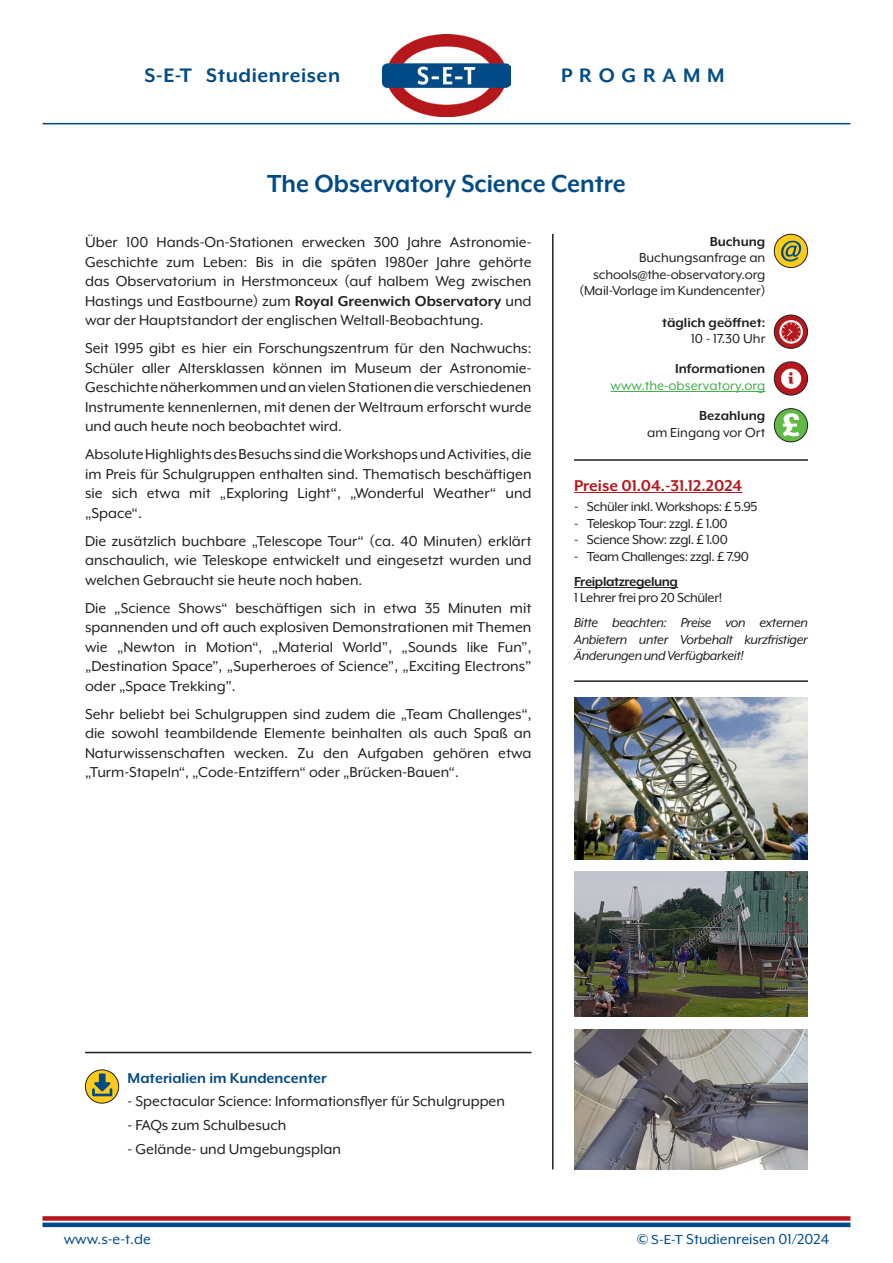
<style>
.page{position:relative;width:893px;height:1263px;background:#fff}
.page>*{position:absolute;margin:0;border:0;box-sizing:border-box;transform-origin:0 0}
.t1{font:700 28.35px "Mr Eaves XL Mod OT";color:#004b87;scale:.95 1}
.t2{font:700 22.5px "Mr Eaves XL Mod OT";letter-spacing:.025em;color:#004b87}
.t3{font:700 18px "Mr Eaves XL Mod OT";color:#b6171c}
.t4{font:16.5px/19.5px "Mr Eaves XL Mod OT";color:#231f20;text-align:justify}
.t5{font:16.5px "Mr Eaves XL Mod OT";color:#004b87}
.t6{font:700 16.5px "Mr Eaves XL Mod OT";color:#004b87}
.t7{font:15px/16.5px "Mr Eaves XL Mod OT";letter-spacing:-.025em;color:#231f20;text-align:right}
.t8{font:italic 15px/16.5px "Mr Eaves XL Mod OT";letter-spacing:-.025em;color:#231f20;text-align:justify}
.t9{font:700 15px "Mr Eaves XL Mod OT";color:#231f20}
.t10{font:15px "Mr Eaves XL Mod OT";color:#40ae49}
.t11{font:700 15px "Mr Eaves XL Mod OT";letter-spacing:-.025em;color:#231f20}
.t12{font:15px "Mr Eaves XL Mod OT";color:#231f20}
.s1{font-weight:700}
.s2{font-size:14.85px}
</style>
<div class="page">
<hr style="left:552px;top:234px;width:2px;height:935px;background:#231f20">
<img style="left:383px;top:34px;width:127px;height:82px">
<hr style="left:43px;top:123px;width:807px;height:1px;background:#004b87">
<div style="left:43px;top:1216px;width:807px;height:5px;background:#b6171c"></div>
<div style="left:43px;top:1222px;width:807px;height:5px;background:#004b87"></div>
<svg style="left:85px;top:1070px;width:34px;height:33px"></svg>
<svg style="left:92px;top:1073px;width:20px;height:23px"></svg>
<div style="left:85px;top:1069px;width:34px;height:34px;border:1px solid #231f20;border-radius:50%"></div>
<hr style="left:85px;top:1052px;width:446px;height:1px;background:#231f20">
<div style="left:774px;top:362px;width:33px;height:33px;background:#b6171c;border-radius:17px"></div>
<svg style="left:781px;top:369px;width:20px;height:20px"></svg>
<div style="left:774px;top:361px;width:34px;height:34px;border:1px solid #231f20;border-radius:50%"></div>
<hr style="left:611px;top:391px;width:154px;height:1px;background:#40ae49">
<img style="left:574px;top:697px;width:234px;height:162px">
<img style="left:574px;top:1029px;width:234px;height:140px">
<hr style="left:574px;top:680px;width:234px;height:2px;background:#231f20">
<img style="left:574px;top:872px;width:234px;height:144px">
<svg style="left:774px;top:315px;width:33px;height:33px"></svg>
<svg style="left:779px;top:320px;width:24px;height:24px"></svg>
<div style="left:774px;top:315px;width:34px;height:34px;border:1px solid #231f20;border-radius:50%"></div>
<hr style="left:574px;top:459px;width:234px;height:2px;background:#231f20">
<div style="left:774px;top:409px;width:33px;height:33px;background:#60bb46;border-radius:17px"></div>
<svg style="left:783px;top:413px;width:16px;height:23px"></svg>
<div style="left:774px;top:408px;width:34px;height:34px;border:1px solid #231f20;border-radius:50%"></div>
<div style="left:774px;top:234px;width:33px;height:33px;background:#fecb1b;border-radius:17px"></div>
<svg style="left:781px;top:241px;width:20px;height:21px"></svg>
<div style="left:774px;top:234px;width:34px;height:34px;border:1px solid #231f20;border-radius:50%"></div>
<hr style="left:574px;top:492px;width:168px;height:1px;background:#b6171c">
<hr style="left:574px;top:587px;width:104px;height:1px;background:#231f20">
<h2 class="t2" style="left:145px;top:63px;width:197px">S-E-T Studienreisen</h2>
<h2 class="t2" style="left:561px;top:63px;width:165px">P R O G R A M M</h2>
<p class="t1" style="left:267px;top:167px;width:379px">The Observatory Science Centre</p>
<p class="t4" style="left:85px;top:232px;width:448px">Über 100 Hands-On-Stationen erwecken 300 Jahre Astronomie-Geschichte zum Leben: Bis in die späten 1980er Jahre gehörte das Observatorium in Herstmonceux (auf halbem Weg zwischen Hastings und Eastbourne) zum <span class="s1">Royal Greenwich Observatory</span> und war der Hauptstandort der englischen Weltall-Beobachtung.</p>
<p class="t4" style="left:85px;top:338px;width:448px">Seit 1995 gibt es hier ein Forschungszentrum für den Nachwuchs:<br>Schüler aller Altersklassen können im Museum der Astronomie-Geschichte näherkommen und an vielen Stationen die verschiedenen Instrumente kennenlernen, mit denen der Weltraum erforscht wurde und auch heute noch beobachtet wird.</p>
<p class="t4" style="left:85px;top:444px;width:448px">Absolute Highlights des Besuchs sind die Workshops und Activities, die im Preis für Schulgruppen enthalten sind. Thematisch beschäftigen sie sich etwa mit „Exploring Light“, „Wonderful Weather“ und „Space“.</p>
<p class="t4" style="left:85px;top:531px;width:448px">Die zusätzlich buchbare „Telescope Tour“ (ca. 40 Minuten) erklärt anschaulich, wie Teleskope entwickelt und eingesetzt wurden und welchen Gebraucht sie heute noch haben.</p>
<p class="t4" style="left:85px;top:598px;width:448px">Die „Science Shows“ beschäftigen sich in etwa 35 Minuten mit spannenden und oft auch explosiven Demonstrationen mit Themen wie „Newton in Motion“, „Material World”, „Sounds like Fun”, „Destination Space”, „Superheroes of Science”, „Exciting Electrons” oder „Space Trekking”.</p>
<p class="t4" style="left:85px;top:704px;width:448px">Sehr beliebt bei Schulgruppen sind zudem die „Team Challenges“, die sowohl teambildende Elemente beinhalten als auch Spaß an Naturwissenschaften wecken. Zu den Aufgaben gehören etwa „Turm-Stapeln“, „Code-Entziffern“ oder „Brücken-Bauen“.</p>
<p class="t9" style="left:710px;top:233px;width:57px">Buchung</p>
<p class="t7" style="left:593px;top:250px;width:174px">Buchungsanfrage an schools@the-observatory.org</p>
<p class="t7" style="left:579px;top:283px;width:187px">(Mail-Vorlage im Kundencenter)</p>
<p class="t9" style="left:662px;top:314px;width:105px">täglich geöffnet:</p>
<p class="t7" style="left:691px;top:330px;width:76px">10 - 17.30 Uhr</p>
<p class="t9" style="left:675px;top:361px;width:92px">Informationen</p>
<p class="t10" style="left:611px;top:377px;width:156px">www.the-observatory.org</p>
<p class="t9" style="left:699px;top:407px;width:68px">Bezahlung</p>
<p class="t12" style="left:647px;top:424px;width:120px">am Eingang vor Ort</p>
<p class="t3" style="left:574px;top:475px;width:170px">Preise 01.04.-31.12.2024</p>
<p class="t7" style="left:574px;top:499px;width:185px">- Schüler inkl. Workshops: £ 5.95</p>
<p class="t7" style="left:574px;top:515px;width:155px">- Teleskop Tour: zzgl. £ 1.00</p>
<p class="t7" style="left:574px;top:532px;width:155px">- Science Show: zzgl. £ 1.00</p>
<p class="t7" style="left:574px;top:548px;width:176px">- Team Challenges: zzgl. £ 7.90</p>
<p class="t11" style="left:574px;top:573px;width:105px">Freiplatzregelung</p>
<p class="t7" style="left:574px;top:590px;width:150px">1 Lehrer frei pro 20 Schüler!</p>
<p class="t8" style="left:574px;top:615px;width:235px">Bitte beachten: Preise von externen Anbietern unter Vorbehalt kurzfristiger Änderungen und Verfügbarkeit!</p>
<p class="t6" style="left:128px;top:1068px;width:201px">Materialien im Kundencenter</p>
<p class="t4" style="left:128px;top:1092px;width:379px">- Spectacular Science: Informationsflyer für Schulgruppen</p>
<p class="t4" style="left:128px;top:1115px;width:160px">- FAQs zum Schulbesuch</p>
<p class="t4" style="left:128px;top:1139px;width:215px">- Gelände- und Umgebungsplan</p>
<p class="t5" style="left:64px;top:1230px;width:89px">www.s-e-t.de</p>
<p class="t5" style="left:637px;top:1230px;width:194px">© <span class="s2">S-E-T</span> Studienreisen 01/2024</p>
</div>
